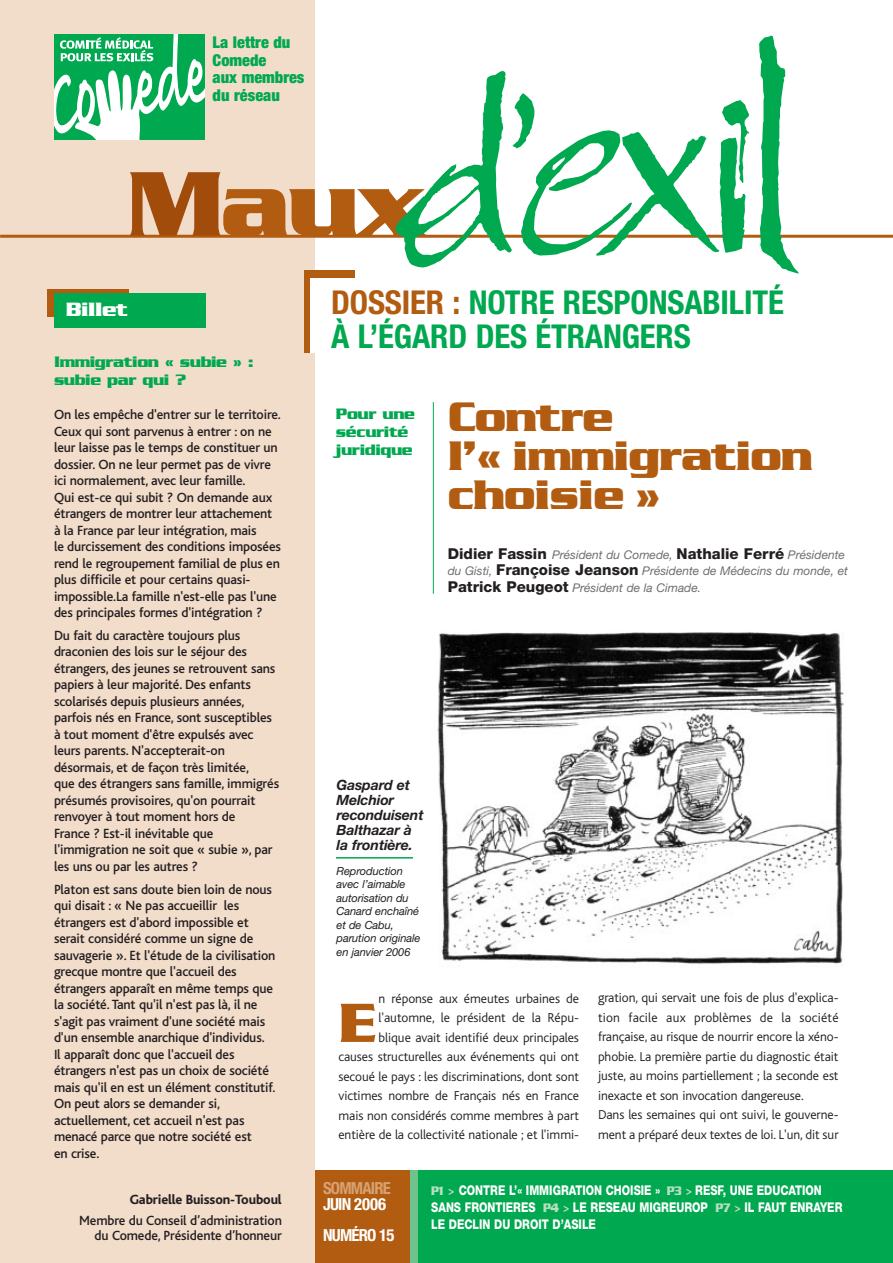
<style>
.page{position:relative;width:893px;height:1263px;background:#fff}
.page>*{position:absolute;margin:0;border:0;box-sizing:border-box;transform-origin:0 0}
.t1{font:292.95px "Bambino";color:#00a850;scale:1.1 1}
.t2{font:99.6px "Stockholm";color:#b15c11}
.t3{font:60px "Stockholm";color:#b15c11}
.t4{font:45px/39px "Stockholm";color:#b15c11}
.t5{font:700 condensed 32.85px/34.5px "Helvetica Neue";letter-spacing:-.005em;color:#00a850}
.t6{font:21px "Stockholm";color:#fff}
.t7{font:700 condensed 16.65px/31.2px "Helvetica Neue";letter-spacing:-.05em;color:#fff}
.t8{font:700 condensed 16.65px "Helvetica Neue";letter-spacing:-.05em;color:#d7a173}
.t9{font:16.5px/18px "Stockholm";color:#00a850;scale:.95 1}
.t10{font:900 condensed 16.35px/17.7px "Helvetica Neue";color:#00a850}
.t11{font:italic 700 14.1px/15px "Helvetica Neue";letter-spacing:-.01em;color:#231f20}
.t12{font:500 13.95px/16.5px "Bliss";letter-spacing:-.01em;color:#231f20}
.t13{font:800 13.95px "Bliss";letter-spacing:-.01em;color:#231f20}
.t14{font:300 13.5px/19.5px "Bliss";letter-spacing:-.005em;color:#231f20;text-align:right}
.t15{font:800 13.5px/16.8px "Helvetica Neue";color:#fff;scale:.8 1}
.t16{font:italic 12px/16.5px "Helvetica Neue";color:#6d6e70}
.t17{font:italic 11.1px/13.5px "Helvetica Neue";letter-spacing:-.01em;color:#231f20}
.s1{font-size:245.55px}
.s2{color:#a14c0b}
.s3{color:#b15c11}
.s4{font-weight:800;font-style:normal;font-size:15px;color:#231f20}
.s5{font-family:"Stockholm";font-weight:400;color:#b7dec0}
</style>
<div class="page">
<div style="left:306px;top:1171px;width:115px;height:92px;background:#b15c11"></div>
<div style="left:410px;top:1170px;width:483px;height:93px;background:#00a850"></div>
<div style="left:410px;top:1171px;width:7px;height:92px;background:#6ec38c"></div>
<hr style="left:433px;top:402px;width:1px;height:192px;background:#00a850">
<div style="left:0;top:0;width:314px;height:1263px;background:#f2dcca"></div>
<hr style="left:0;top:235px;width:893px;height:3px;background:#b15c11">
<div style="left:47px;top:289px;width:82px;height:28px;background:#b15c11"></div>
<div style="left:54px;top:293px;width:152px;height:35px;background:#00a850"></div>
<svg style="left:54px;top:34px;width:151px;height:105px;background:#5bc78d"></svg>
<div style="left:304px;top:270px;width:50px;height:82px;background:#b15c11"></div>
<div style="left:310px;top:279px;width:63px;height:74px;background:#fff"></div>
<img style="left:437px;top:632px;width:406px;height:332px">
<hr style="left:336px;top:857px;width:77px;height:1px;background:#00a850">
<h1 class="t1" style="left:395px;top:44px;width:366px"><span class="s1">d’</span>exil</h1>
<p class="t10" style="left:213px;top:34px;width:93px">La lettre du<br>Comede<br>aux membres du réseau</p>
<h2 class="t2" style="left:127px;top:143px;width:298px"><span class="s2">M</span>aux</h2>
<h3 class="t6" style="left:66px;top:296px;width:63px">Billet</h3>
<p class="t9" style="left:54px;top:352px;width:212px">Immigration « subie » : subie par qui ?</p>
<p class="t12" style="left:54px;top:407px;width:228px">On les empêche d'entrer sur le territoire.<br>Ceux qui sont parvenus à entrer : on ne leur laisse pas le temps de constituer un dossier. On ne leur permet pas de vivre ici normalement, avec leur famille.<br>Qui est-ce qui subit ? On demande aux étrangers de montrer leur attachement à la France par leur intégration, mais<br>le durcissement des conditions imposées rend le regroupement familial de plus en plus difficile et pour certains quasi&shy;impossible.La famille n'est-elle pas l'une des principales formes d'intégration ?</p>
<p class="t12" style="left:54px;top:628px;width:227px">Du fait du caractère toujours plus draconien des lois sur le séjour des étrangers, des jeunes se retrouvent sans papiers à leur majorité. Des enfants scolarisés depuis plusieurs années, parfois nés en France, sont susceptibles à tout moment d'être expulsés avec leurs parents. N'accepterait-on désormais, et de façon très limitée,<br>que des étrangers sans famille, immigrés présumés provisoires, qu'on pourrait renvoyer à tout moment hors de<br>France ? Est-il inévitable que l'immigration ne soit que « subie », par les uns ou par les autres ?</p>
<p class="t12" style="left:54px;top:882px;width:223px">Platon est sans doute bien loin de nous qui disait : « Ne pas accueillir les étrangers est d'abord impossible et serait considéré comme un signe de sauvagerie ». Et l'étude de la civilisation grecque montre que l'accueil des étrangers apparaît en même temps que la société. Tant qu'il n'est pas là, il ne s'agit pas vraiment d'une société mais d'un ensemble anarchique d'individus.<br>Il apparaît donc que l'accueil des étrangers n'est pas un choix de société mais qu'il en est un élément constitutif.<br>On peut alors se demander si, actuellement, cet accueil n'est pas menacé parce que notre société est<br>en crise.</p>
<p class="t13" style="left:130px;top:1194px;width:154px">Gabrielle Buisson-Touboul</p>
<p class="t12" style="left:79px;top:1214px;width:204px;line-height:15px;text-align:right">Membre du Conseil d’administration du Comede, Présidente d’honneur</p>
<h3 class="t5" style="left:331px;top:288px;width:454px"><span class="s3">DOSSIER :</span> NOTRE RESPONSABILITÉ<br>À L’ÉGARD DES ÉTRANGERS</h3>
<p class="t9" style="left:336px;top:404px;width:84px">Pour une sécurité juridique</p>
<h3 class="t4" style="left:448px;top:396px;width:365px">Contre<br>l'« immigration choisie »</h3>
<p class="t16" style="left:448px;top:547px;width:402px"><span class="s4">Didier Fassin</span> Président du Comede, <span class="s4">Nathalie Ferré</span> Présidente du Gisti, <span class="s4">Françoise Jeanson</span> Présidente de Médecins du monde, et<br><span class="s4">Patrick Peugeot</span> Président de la Cimade.</p>
<p class="t11" style="left:336px;top:779px;width:89px">Gaspard et<br>Melchior reconduisent<br>Balthazar à la frontière.</p>
<p class="t17" style="left:336px;top:865px;width:86px">Reproduction avec l’aimable autorisation du<br>Canard enchaîné et de Cabu, parution originale en janvier 2006</p>
<p class="t14" style="left:338px;top:990px;width:242px">n réponse aux émeutes urbaines de l'automne, le président de la Répu-<br>blique avait identifié deux principales<br>causes structurelles aux événements qui ont secoué le pays : les discriminations, dont sont victimes nombre de Français nés en France mais non considérés comme membres à part entière de la collectivité nationale ; et l'immi-</p>
<p class="t14" style="left:598px;top:989px;width:242px;text-align:left">gration, qui servait une fois de plus d'explica&shy;tion facile aux problèmes de la société française, au risque de nourrir encore la xéno&shy;phobie. La première partie du diagnostic était juste, au moins partiellement ; la seconde est inexacte et son invocation dangereuse.<br>Dans les semaines qui ont suivi, le gouverne&shy;ment a préparé deux textes de loi. L'un, dit sur</p>
<h3 class="t3" style="left:338px;top:986px;width:38px">E</h3>
<p class="t8" style="left:323px;top:1182px;width:69px">SOMMAIRE</p>
<p class="t7" style="left:323px;top:1189px;width:73px">JUIN 2006<br>NUMÉRO 15</p>
<p class="t15" style="left:431px;top:1183px;width:515px"><span class="s5">P1 &gt;</span> CONTRE L’« IMMIGRATION CHOISIE » <span class="s5">P3 &gt;</span> RESF, UNE EDUCATION<br>SANS FRONTIERES <span class="s5">P4 &gt;</span> LE RESEAU MIGREUROP <span class="s5">P7 &gt;</span> IL FAUT ENRAYER<br>LE DECLIN DU DROIT D’ASILE</p>
</div>
